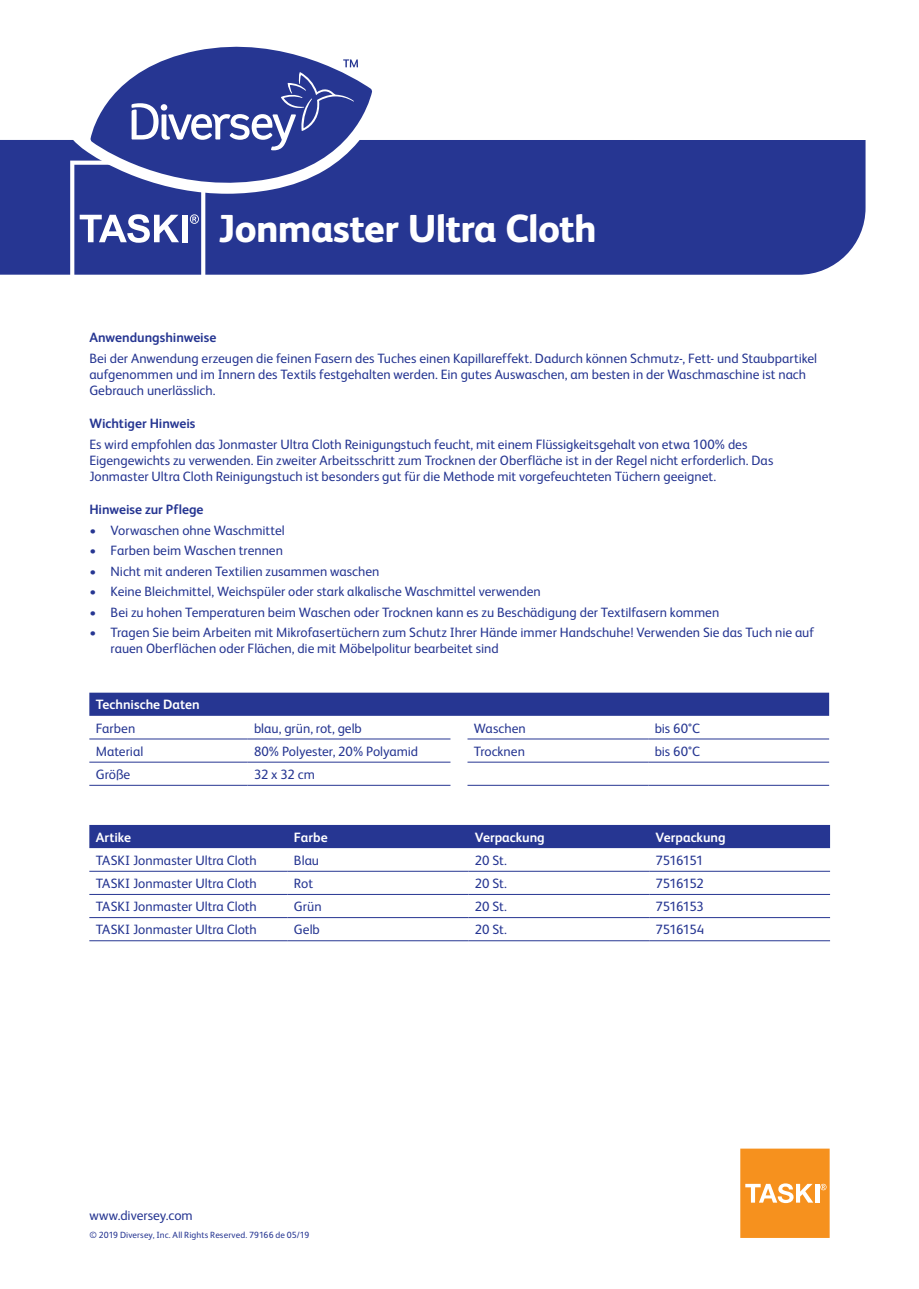
<style>
.page{position:relative;width:919px;height:1289px;background:#fff}
.page>*{position:absolute;margin:0;border:0;box-sizing:border-box;transform-origin:0 0}
.t1{font:800 39px "FS Albert Pro";letter-spacing:-.02em;color:#fff}
.Maintext{font:13.5px/16.2px "FS Albert Pro";color:#263692}
.Table_Text{font:13.5px "FS Albert Pro";color:#263692}
.Subheads{font:700 13.5px "FS Albert Pro";color:#263692}
.Table_Subheads{font:700 13.5px "FS Albert Pro";color:#fff}
.Table_Text-2{font:13.5px "FS Albert Pro";letter-spacing:-.055em;color:#263692}
.Table_Text-3{font:13.5px "FS Albert Pro";letter-spacing:-.05em;color:#263692}
.t2{font:9px "FS Albert Pro";letter-spacing:.01em;color:#263692}
</style>
<div class="page">
<div style="left:0;top:140px;width:865px;height:135px;background:#263692"></div>
<svg style="left:740px;top:1148px;width:89px;height:89px;background:#f69c35"></svg>
<div style="left:89px;top:692px;width:740px;height:23px;background:#263692"></div>
<hr style="left:89px;top:738px;width:158px;height:1px;background:#263692">
<hr style="left:247px;top:738px;width:203px;height:1px;background:#263692">
<hr style="left:467px;top:738px;width:181px;height:1px;background:#263692">
<hr style="left:648px;top:738px;width:181px;height:1px;background:#263692">
<hr style="left:89px;top:761px;width:158px;height:1px;background:#263692">
<hr style="left:247px;top:761px;width:203px;height:1px;background:#263692">
<hr style="left:467px;top:761px;width:181px;height:1px;background:#263692">
<hr style="left:648px;top:761px;width:181px;height:1px;background:#263692">
<hr style="left:89px;top:785px;width:158px;height:1px;background:#263692">
<hr style="left:247px;top:785px;width:203px;height:1px;background:#263692">
<hr style="left:467px;top:785px;width:181px;height:1px;background:#263692">
<hr style="left:648px;top:785px;width:181px;height:1px;background:#263692">
<div style="left:89px;top:825px;width:741px;height:23px;background:#263692"></div>
<hr style="left:89px;top:870px;width:198px;height:1px;background:#263692">
<hr style="left:287px;top:870px;width:181px;height:1px;background:#263692">
<hr style="left:468px;top:870px;width:181px;height:1px;background:#263692">
<hr style="left:649px;top:870px;width:181px;height:1px;background:#263692">
<hr style="left:89px;top:894px;width:198px;height:1px;background:#263692">
<hr style="left:287px;top:894px;width:181px;height:1px;background:#263692">
<hr style="left:468px;top:894px;width:181px;height:1px;background:#263692">
<hr style="left:649px;top:894px;width:181px;height:1px;background:#263692">
<hr style="left:89px;top:917px;width:198px;height:1px;background:#263692">
<hr style="left:287px;top:917px;width:181px;height:1px;background:#263692">
<hr style="left:468px;top:917px;width:181px;height:1px;background:#263692">
<hr style="left:649px;top:917px;width:181px;height:1px;background:#263692">
<hr style="left:89px;top:940px;width:198px;height:1px;background:#263692">
<hr style="left:287px;top:940px;width:181px;height:1px;background:#263692">
<hr style="left:468px;top:940px;width:181px;height:1px;background:#263692">
<hr style="left:649px;top:940px;width:181px;height:1px;background:#263692">
<svg style="left:372px;top:140px;width:15px;height:54px"></svg>
<svg style="left:70px;top:46px;width:302px;height:229px"></svg>
<p class="t1" style="left:218px;top:198px;width:380px">Jonmaster Ultra Cloth</p>
<p class="Subheads" style="left:89px;top:328px;width:128px">Anwendungshinweise</p>
<p class="Maintext" style="left:89px;top:349px;width:729px">Bei der Anwendung erzeugen die feinen Fasern des Tuches einen Kapillareffekt. Dadurch können Schmutz-, Fett- und Staubpartikel aufgenommen und im Innern des Textils festgehalten werden. Ein gutes Auswaschen, am besten in der Waschmaschine ist nach<br>Gebrauch unerlässlich.</p>
<p class="Subheads" style="left:89px;top:414px;width:108px">Wichtiger Hinweis</p>
<p class="Maintext" style="left:89px;top:435px;width:685px">Es wird empfohlen das Jonmaster Ultra Cloth Reinigungstuch feucht, mit einem Flüssigkeitsgehalt von etwa 100% des<br>Eigengewichts zu verwenden. Ein zweiter Arbeitsschritt zum Trocknen der Oberfläche ist in der Regel nicht erforderlich. Das<br>Jonmaster Ultra Cloth Reinigungstuch ist besonders gut für die Methode mit vorgefeuchteten Tüchern geeignet.</p>
<p class="Subheads" style="left:89px;top:500px;width:116px">Hinweise zur Pflege</p>
<p class="Maintext" style="left:89px;top:521px;width:197px">• Vorwaschen ohne Waschmittel</p>
<p class="Maintext" style="left:89px;top:541px;width:195px">• Farben beim Waschen trennen</p>
<p class="Maintext" style="left:89px;top:562px;width:291px">• Nicht mit anderen Textilien zusammen waschen</p>
<p class="Maintext" style="left:89px;top:582px;width:453px">• Keine Bleichmittel, Weichspüler oder stark alkalische Waschmittel verwenden</p>
<p class="Maintext" style="left:89px;top:603px;width:631px">• Bei zu hohen Temperaturen beim Waschen oder Trocknen kann es zu Beschädigung der Textilfasern kommen</p>
<p class="Maintext" style="left:111px;top:623px;width:705px;text-indent:-21px">• Tragen Sie beim Arbeiten mit Mikrofasertüchern zum Schutz Ihrer Hände immer Handschuhe! Verwenden Sie das Tuch nie auf rauen Oberflächen oder Flächen, die mit Möbelpolitur bearbeitet sind</p>
<p class="Table_Subheads" style="left:96px;top:695px;width:105px">Technische Daten</p>
<p class="Table_Text" style="left:96px;top:718px;width:41px">Farben</p>
<p class="Table_Text" style="left:254px;top:718px;width:109px">blau, grün, rot, gelb</p>
<p class="Table_Text" style="left:474px;top:718px;width:53px">Waschen</p>
<p class="Table_Text" style="left:654px;top:718px;width:47px">bis 60°C</p>
<p class="Table_Text" style="left:96px;top:741px;width:49px">Material</p>
<p class="Table_Text" style="left:254px;top:741px;width:166px">80% Polyester, 20% Polyamid</p>
<p class="Table_Text" style="left:474px;top:741px;width:53px">Trocknen</p>
<p class="Table_Text" style="left:654px;top:741px;width:47px">bis 60°C</p>
<p class="Table_Text" style="left:96px;top:764px;width:36px">Größe</p>
<p class="Table_Text" style="left:254px;top:764px;width:62px">32 x 32 cm</p>
<p class="Table_Subheads" style="left:96px;top:827px;width:37px">Artike</p>
<p class="Table_Subheads" style="left:294px;top:827px;width:35px">Farbe</p>
<p class="Table_Subheads" style="left:475px;top:827px;width:71px">Verpackung</p>
<p class="Table_Subheads" style="left:655px;top:827px;width:71px">Verpackung</p>
<p class="Table_Text" style="left:96px;top:850px;width:162px">TASKI Jonmaster Ultra Cloth</p>
<p class="Table_Text" style="left:294px;top:850px;width:27px">Blau</p>
<p class="Table_Text" style="left:475px;top:850px;width:33px">20 St.</p>
<p class="Table_Text-3" style="left:655px;top:850px;width:49px">7516151</p>
<p class="Table_Text" style="left:96px;top:873px;width:162px">TASKI Jonmaster Ultra Cloth</p>
<p class="Table_Text" style="left:294px;top:873px;width:21px">Rot</p>
<p class="Table_Text" style="left:475px;top:873px;width:33px">20 St.</p>
<p class="Table_Text-2" style="left:655px;top:873px;width:50px">7516152</p>
<p class="Table_Text" style="left:96px;top:897px;width:162px">TASKI Jonmaster Ultra Cloth</p>
<p class="Table_Text" style="left:294px;top:897px;width:29px">Grün</p>
<p class="Table_Text" style="left:475px;top:897px;width:33px">20 St.</p>
<p class="Table_Text-2" style="left:655px;top:897px;width:50px">7516153</p>
<p class="Table_Text" style="left:96px;top:920px;width:162px">TASKI Jonmaster Ultra Cloth</p>
<p class="Table_Text" style="left:294px;top:920px;width:27px">Gelb</p>
<p class="Table_Text" style="left:475px;top:920px;width:33px">20 St.</p>
<p class="Table_Text-2" style="left:655px;top:920px;width:50px">7516154</p>
<p class="Maintext" style="left:89px;top:1206px;width:105px">www.diversey.com</p>
<p class="t2" style="left:89px;top:1228px;width:221px">© 2019 Diversey, Inc. All Rights Reserved. 79166 de 05/19</p>
</div>
